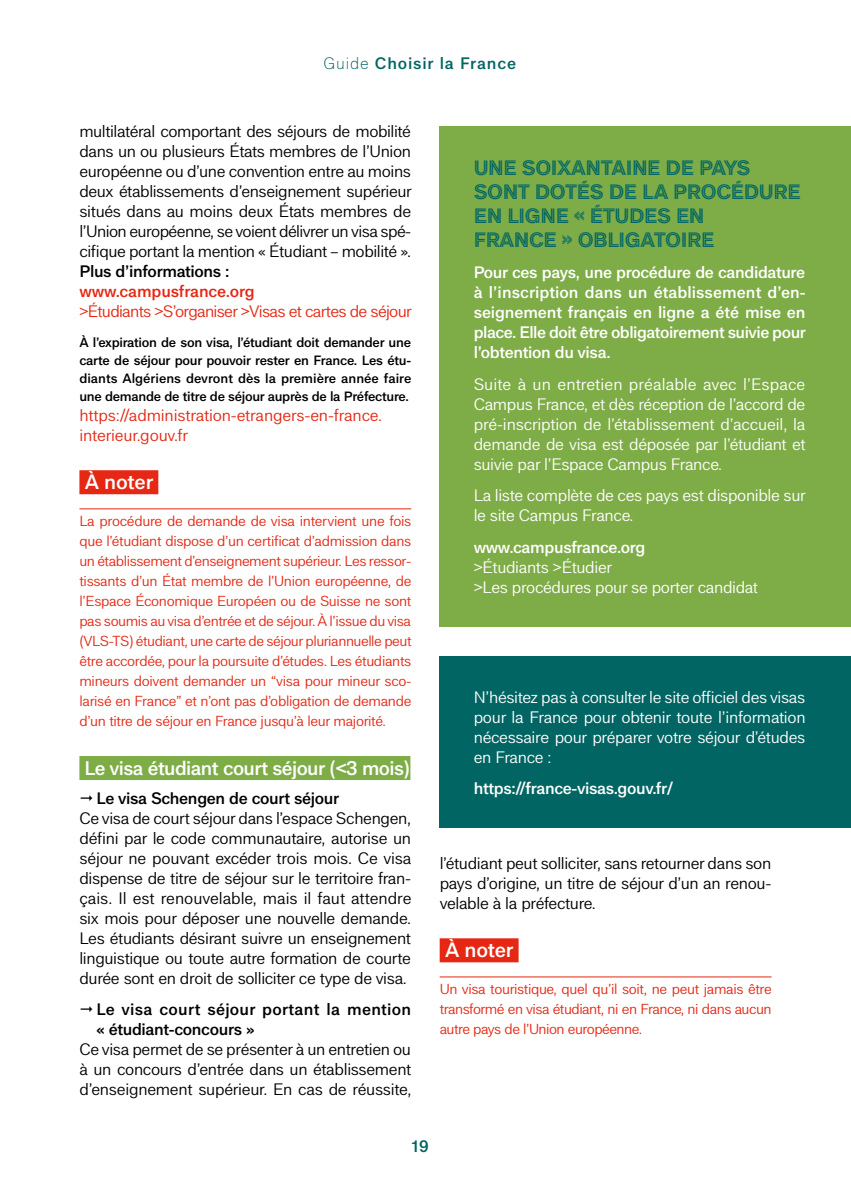
<style>
.page{position:relative;width:851px;height:1191px;background:#fff}
.page>*{position:absolute;margin:0;border:0;box-sizing:border-box;transform-origin:0 0}
.t1{font:20px "Campus France Inline Beta AA";letter-spacing:-.02em;color:#006563}
.t2{font:600 20px "CAMPUS FRANCE SANS BETA 1";letter-spacing:-.01em;color:#fff}
.t3{font:600 19px "CAMPUS FRANCE SANS BETA 1";letter-spacing:-.03em;color:#fff}
.t4{font:16px/20px "CAMPUS FRANCE SANS BETA 1";letter-spacing:-.02em;color:#000;text-align:justify}
.t5{font:16px/20px "CAMPUS FRANCE SANS BETA 1";letter-spacing:-.02em;color:#fff;text-align:justify}
.t6{font:600 16px/20px "CAMPUS FRANCE SANS BETA 1";letter-spacing:-.02em;color:#fff;text-align:justify}
.t7{font:16px/20px "CAMPUS FRANCE SANS BETA 1";letter-spacing:-.01em;color:#e52713}
.t8{font:600 16px/20px "CAMPUS FRANCE SANS BETA 1";letter-spacing:.015em;color:#000}
.t9{font:600 16px "CAMPUS FRANCE SANS BETA 1";letter-spacing:-.02em;color:#000}
.t10{font:16px "CAMPUS FRANCE SANS BETA 1";letter-spacing:-.045em;color:#e52713}
.t11{font:600 16px "CAMPUS FRANCE SANS BETA 1";letter-spacing:.05em;color:#006563}
.t12{font:600 16px "CAMPUS FRANCE SANS BETA 1";letter-spacing:-.01em;color:#e52713}
.t13{font:14px/20px "CAMPUS FRANCE SANS BETA 1";letter-spacing:-.035em;color:#e52713;text-align:justify}
.t14{font:600 13px/18px "CAMPUS FRANCE SANS BETA 1";letter-spacing:-.02em;color:#000;text-align:justify}
.s1{font-weight:200}
</style>
<div class="page">
<div style="left:79px;top:470px;width:79px;height:24px;background:#e52713"></div>
<hr style="left:79px;top:508px;width:332px;height:1px;background:#e52713">
<div style="left:79px;top:756px;width:331px;height:24px;background:#7eac47"></div>
<div style="left:439px;top:938px;width:79px;height:24px;background:#e52713"></div>
<hr style="left:439px;top:976px;width:332px;height:1px;background:#e52713">
<div style="left:439px;top:126px;width:411px;height:500px;background:#7eac47"></div>
<div style="left:439px;top:656px;width:411px;height:172px;background:#006563"></div>
<p class="t11" style="left:323px;top:52px;width:194px"><span class="s1">Guide</span> Choisir la France</p>
<p class="t4" style="left:79px;top:120px;width:333px">multilatéral comportant des séjours de mobilité dans un ou plusieurs États membres de l’Union européenne ou d’une convention entre au moins deux établissements d’enseignement supérieur situés dans au moins deux États membres de l’Union européenne, se voient délivrer un visa spé&shy;cifique portant la mention « Étudiant – mobilité ».</p>
<p class="t9" style="left:79px;top:260px;width:151px">Plus d’informations :</p>
<p class="t12" style="left:79px;top:280px;width:177px">www.campusfrance.org</p>
<p class="t10" style="left:79px;top:300px;width:333px">&gt;Étudiants &gt;S’organiser &gt;Visas et cartes de séjour</p>
<p class="t14" style="left:79px;top:332px;width:333px">À l’expiration de son visa, l’étudiant doit demander une carte de séjour pour pouvoir rester en France. Les étu&shy;diants Algériens devront dès la première année faire une demande de titre de séjour auprès de la Préfecture.</p>
<p class="t7" style="left:79px;top:404px;width:304px">https://administration-etrangers-en-france. interieur.gouv.fr</p>
<p class="t2" style="left:85px;top:467px;width:70px">À noter</p>
<p class="t13" style="left:79px;top:510px;width:333px">La procédure de demande de visa intervient une fois que l’étudiant dispose d’un certificat d’admission dans un établissement d’enseignement supérieur. Les ressor&shy;tissants d’un État membre de l’Union européenne, de l’Espace Économique Européen ou de Suisse ne sont pas soumis au visa d’entrée et de séjour. À l’issue du visa (VLS-TS) étudiant, une carte de séjour pluriannuelle peut être accordée, pour la poursuite d’études. Les étudiants mineurs doivent demander un “visa pour mineur sco&shy;larisé en France” et n’ont pas d’obligation de demande d’un titre de séjour en France jusqu’à leur majorité.</p>
<p class="t3" style="left:84px;top:754px;width:327px">Le visa étudiant court séjour (&lt;3 mois)</p>
<p class="t9" style="left:96px;top:786px;width:244px">Le visa Schengen de court séjour</p>
<p class="t4" style="left:79px;top:807px;width:333px">Ce visa de court séjour dans l’espace Schengen, défini par le code communautaire, autorise un séjour ne pouvant excéder trois mois. Ce visa dispense de titre de séjour sur le territoire fran&shy;çais. Il est renouvelable, mais il faut attendre six mois pour déposer une nouvelle demande.<br>Les étudiants désirant suivre un enseignement linguistique ou toute autre formation de courte durée sont en droit de solliciter ce type de visa.</p>
<p class="t8" style="left:96px;top:998px;width:316px">Le visa court séjour portant la mention « étudiant-concours »</p>
<p class="t4" style="left:79px;top:1038px;width:333px">Ce visa permet de se présenter à un entretien ou à un concours d’entrée dans un établissement d’enseignement supérieur. En cas de réussite,</p>
<p class="t1" style="left:473px;top:152px;width:15px">UNE</p>
<p class="t1" style="left:522px;top:152px;width:63px">SOIXANTAINE</p>
<p class="t1" style="left:665px;top:152px;width:85px">DE PAYS</p>
<p class="t1" style="left:473px;top:176px;width:105px">SONT DOTÉS</p>
<p class="t1" style="left:608px;top:176px;width:123px">DE LA PROCÉDURE</p>
<p class="t1" style="left:473px;top:200px;width:58px">EN LIGNE</p>
<p class="t1" style="left:574px;top:200px;width:30px">« ÉTUDES</p>
<p class="t1" style="left:676px;top:200px;width:14px">EN</p>
<p class="t1" style="left:473px;top:224px;width:27px">FRANCE</p>
<p class="t1" style="left:562px;top:224px;width:69px">» OBLIGAT</p>
<p class="t1" style="left:665px;top:224px;width:27px">OIRE</p>
<p class="t6" style="left:473px;top:262px;width:333px">Pour ces pays, une procédure de candidature à l’inscription dans un établissement d’en&shy;seignement français en ligne a été mise en place. Elle doit être obligatoirement suivie pour l’obtention du visa.</p>
<p class="t5" style="left:473px;top:373px;width:333px">Suite à un entretien préalable avec l’Espace Campus France, et dès réception de l’accord de pré-inscription de l’établissement d’accueil, la demande de visa est déposée par l’étudiant et suivie par l’Espace Campus France.</p>
<p class="t5" style="left:473px;top:484px;width:333px">La liste complète de ces pays est disponible sur le site Campus France.</p>
<p class="t6" style="left:473px;top:536px;width:173px">www.campusfrance.org</p>
<p class="t5" style="left:473px;top:556px;width:286px">&gt;Étudiants &gt;Étudier<br>&gt;Les procédures pour se porter candidat</p>
<p class="t5" style="left:473px;top:686px;width:333px">N’hésitez pas à consulter le site officiel des visas pour la France pour obtenir toute l’information nécessaire pour préparer votre séjour d’études en France :</p>
<p class="t6" style="left:473px;top:777px;width:201px">https://france-visas.gouv.fr/</p>
<p class="t4" style="left:439px;top:852px;width:333px">l’étudiant peut solliciter, sans retourner dans son pays d’origine, un titre de séjour d’un an renou&shy;velable à la préfecture.</p>
<p class="t2" style="left:445px;top:935px;width:70px">À noter</p>
<p class="t13" style="left:439px;top:978px;width:333px">Un visa touristique, quel qu’il soit, ne peut jamais être transformé en visa étudiant, ni en France, ni dans aucun autre pays de l’Union européenne.</p>
<p class="t11" style="left:411px;top:1134px;width:19px">19</p>
</div>
